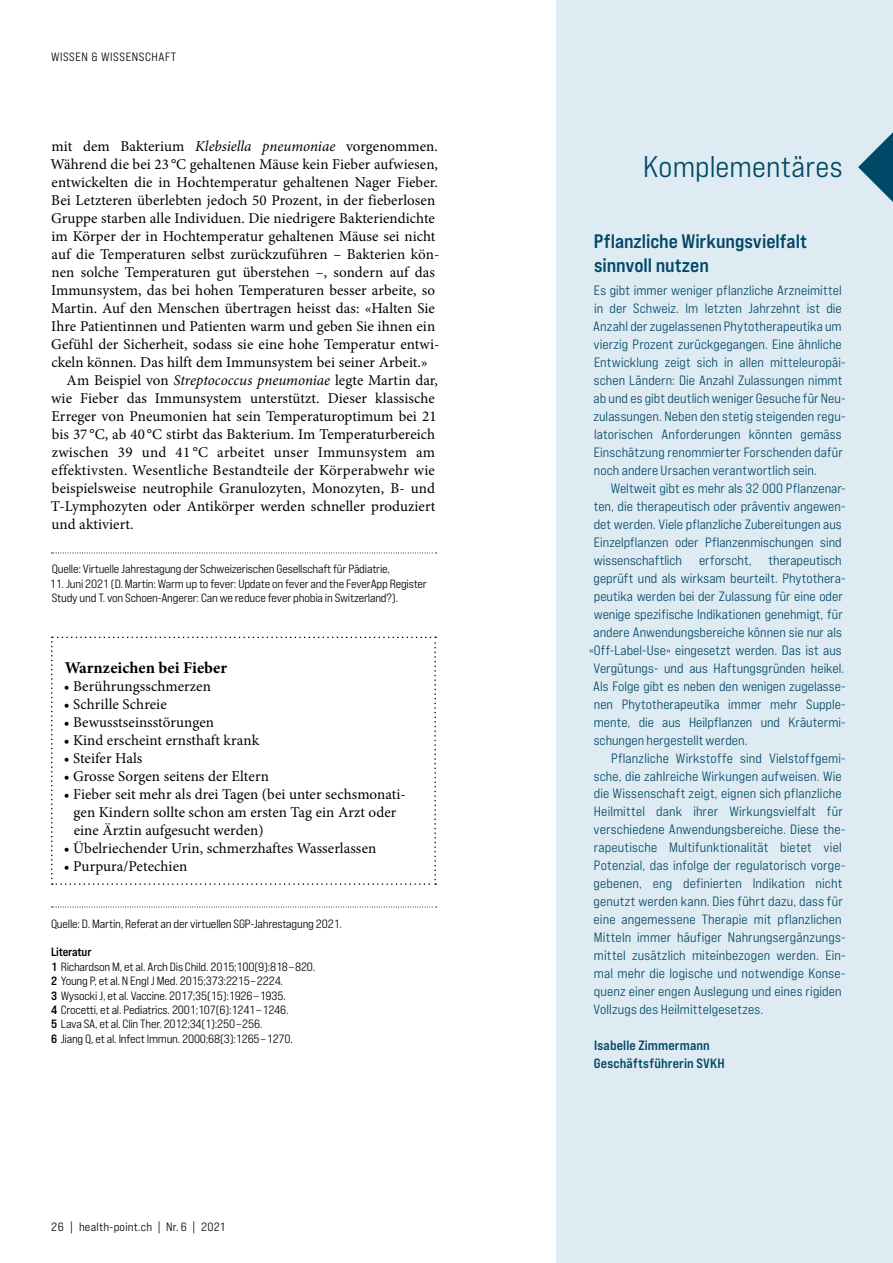
<style>
.page{position:relative;width:893px;height:1263px;background:#fff}
.page>*{position:absolute;margin:0;border:0;box-sizing:border-box;transform-origin:0 0}
.t1{font:30px "Bebas Neue Pro Exp Md";letter-spacing:.005em;color:#004867}
.t2{font:19.5px/23.4px "Bebas Neue Pro Exp Bd";letter-spacing:-.005em;color:#004867}
.t3{font:700 16.5px "Minion Pro";color:#000}
.t4{font:15px/18px "Minion Pro";letter-spacing:.005em;color:#000}
.t5{font:13.5px/18px "Bebas Neue Pro Exp Md";letter-spacing:.005em;color:#004867}
.t6{font:13.5px/18px "Bebas Neue Pro Exp Bd";letter-spacing:.015em;color:#004867}
.t7{font:12px/14.4px "Bebas Neue Pro Exp Md";letter-spacing:-.015em;color:#000}
.t8{font:12px "Bebas Neue Pro Exp Md";letter-spacing:.02em;color:#000}
.t9{font:12px "Bebas Neue Pro Exp Md";letter-spacing:.05em;color:#000}
.t10{font:12px "Bebas Neue Pro Exp Bd";letter-spacing:-.015em;color:#000}
.s1{font-style:italic}
.s2{font-family:"Bebas Neue Pro Exp Bd"}
</style>
<div class="page">
<div style="left:556px;top:0;width:337px;height:1263px;background:#dfebf2"></div>
<svg style="left:858px;top:132px;width:35px;height:70px"></svg>
<svg style="left:51px;top:553px;width:385px;height:1px"></svg>
<svg style="left:51px;top:637px;width:385px;height:248px"></svg>
<svg style="left:51px;top:907px;width:385px;height:1px"></svg>
<p class="t9" style="left:51px;top:49px;width:127px">WISSEN &amp; WISSENSCHAFT</p>
<p class="t4" style="left:52px;top:137px;width:388px">mit dem Bakterium <span class="s1">Klebsiella pneumoniae</span> vorgenommen.</p>
<p class="t4" style="left:51px;top:155px;width:389px">Während die bei 23 °C gehaltenen Mäuse kein Fieber aufwiesen,</p>
<p class="t4" style="left:52px;top:173px;width:388px">entwickelten die in Hochtemperatur gehaltenen Nager Fieber.</p>
<p class="t4" style="left:51px;top:191px;width:386px">Bei Letzteren überlebten jedoch 50 Prozent, in der fieberlosen</p>
<p class="t4" style="left:51px;top:209px;width:385px">Gruppe starben alle Individuen. Die niedrigere Bakteriendichte</p>
<p class="t4" style="left:52px;top:227px;width:385px">im Körper der in Hochtemperatur gehaltenen Mäuse sei nicht</p>
<p class="t4" style="left:52px;top:245px;width:389px">auf die Temperaturen selbst zurückzuführen – Bakterien kön-</p>
<p class="t4" style="left:52px;top:263px;width:385px">nen solche Temperaturen gut überstehen –, sondern auf das</p>
<p class="t4" style="left:51px;top:281px;width:385px">Immunsystem, das bei hohen Temperaturen besser arbeite, so</p>
<p class="t4" style="left:51px;top:299px;width:385px">Martin. Auf den Menschen übertragen heisst das: «Halten Sie</p>
<p class="t4" style="left:51px;top:317px;width:385px">Ihre Patientinnen und Patienten warm und geben Sie ihnen ein</p>
<p class="t4" style="left:51px;top:335px;width:390px">Gefühl der Sicherheit, sodass sie eine hohe Temperatur entwi-</p>
<p class="t4" style="left:51px;top:353px;width:378px">ckeln können. Das hilft dem Immunsystem bei seiner Arbeit.»</p>
<p class="t4" style="left:67px;top:371px;width:373px">Am Beispiel von <span class="s1">Streptococcus pneumoniae</span> legte Martin dar,</p>
<p class="t4" style="left:51px;top:389px;width:385px">wie Fieber das Immunsystem unterstützt. Dieser klassische</p>
<p class="t4" style="left:51px;top:407px;width:387px">Erreger von Pneumonien hat sein Temperaturoptimum bei 21</p>
<p class="t4" style="left:52px;top:425px;width:385px">bis 37 °C, ab 40 °C stirbt das Bakterium. Im Temperaturbereich</p>
<p class="t4" style="left:52px;top:443px;width:385px">zwischen 39 und 41 °C arbeitet unser Immunsystem am</p>
<p class="t4" style="left:52px;top:461px;width:385px">effektivsten. Wesentliche Bestandteile der Körperabwehr wie</p>
<p class="t4" style="left:52px;top:479px;width:385px">beispielsweise neutrophile Granulozyten, Monozyten, B- und</p>
<p class="t4" style="left:51px;top:497px;width:386px">T-Lymphozyten oder Antikörper werden schneller produziert</p>
<p class="t4" style="left:52px;top:515px;width:83px">und aktiviert.</p>
<p class="t7" style="left:52px;top:562px;width:340px">Quelle: Virtuelle Jahrestagung der Schweizerischen Gesellschaft für Pädiatrie,</p>
<p class="t7" style="left:50px;top:576px;width:379px">11. Juni 2021 (D. Martin: Warm up to fever: Update on fever and the FeverApp Register<br>Study und T. von Schoen-Angerer: Can we reduce fever phobia in Switzerland?).</p>
<p class="t3" style="left:65px;top:656px;width:164px">Warnzeichen bei Fieber</p>
<p class="t4" style="left:64px;top:677px;width:149px">• Berührungsschmerzen</p>
<p class="t4" style="left:64px;top:695px;width:105px">• Schrille Schreie</p>
<p class="t4" style="left:64px;top:713px;width:152px">• Bewusstseinsstörungen</p>
<p class="t4" style="left:64px;top:731px;width:197px">• Kind erscheint ernsthaft krank</p>
<p class="t4" style="left:64px;top:749px;width:80px">• Steifer Hals</p>
<p class="t4" style="left:64px;top:767px;width:207px">• Grosse Sorgen seitens der Eltern</p>
<p class="t4" style="left:74px;top:785px;width:334px;text-indent:-10px">• Fieber seit mehr als drei Tagen (bei unter sechsmonati&shy;gen Kindern sollte schon am ersten Tag ein Arzt oder eine Ärztin aufgesucht werden)</p>
<p class="t4" style="left:64px;top:839px;width:314px">• Übelriechender Urin, schmerzhaftes Wasserlassen</p>
<p class="t4" style="left:64px;top:857px;width:125px">• Purpura/Petechien</p>
<p class="t7" style="left:51px;top:916px;width:293px">Quelle: D. Martin, Referat an der virtuellen SGP-Jahrestagung 2021.</p>
<p class="t10" style="left:51px;top:945px;width:42px">Literatur</p>
<p class="t7" style="left:51px;top:959px;width:266px"><span class="s2">1</span> Richardson M, et al. Arch Dis Child. 2015;100(9):818–820.<br><span class="s2">2</span> Young P, et al. N Engl J Med. 2015;373:2215–2224.<br><span class="s2">3</span> Wysocki J, et al. Vaccine. 2017;35(15):1926–1935.<br><span class="s2">4</span> Crocetti, et al. Pediatrics. 2001;107(6):1241–1246.<br><span class="s2">5</span> Lava SA, et al. Clin Ther. 2012;34(1):250–256.<br><span class="s2">6</span> Jiang Q, et al. Infect Immun. 2000;68(3):1265–1270.</p>
<p class="t8" style="left:51px;top:1219px;width:176px">26 | health-point.ch | Nr. 6 | 2021</p>
<h1 class="t1" style="left:643px;top:148px;width:201px">Komplementäres</h1>
<h2 class="t2" style="left:594px;top:229px;width:215px">Pflanzliche Wirkungsvielfalt sinnvoll nutzen</h2>
<p class="t5" style="left:593px;top:281px;width:254px">Es gibt immer weniger pflanzliche Arzneimittel in der Schweiz. Im letzten Jahrzehnt ist die Anzahl der zugelassenen Phytotherapeutika um vierzig Prozent zurückgegangen. Eine ähnliche Entwicklung zeigt sich in allen mitteleuropäi&shy;schen Ländern: Die Anzahl Zulassungen nimmt ab und es gibt deutlich weniger Gesuche für Neu&shy;zulassungen. Neben den stetig steigenden regu&shy;latorischen Anforderungen könnten gemäss Einschätzung renommierter Forschenden dafür noch andere Ursachen verantwortlich sein.</p>
<p class="t5" style="left:594px;top:479px;width:253px;text-indent:17px">Weltweit gibt es mehr als 32 000 Pflanzenar&shy;ten, die therapeutisch oder präventiv angewen&shy;det werden. Viele pflanzliche Zubereitungen aus Einzelpflanzen oder Pflanzenmischungen sind wissenschaftlich</p>
<p class="t5" style="left:699px;top:551px;width:54px">erforscht,</p>
<p class="t5" style="left:768px;top:551px;width:75px">therapeutisch</p>
<p class="t5" style="left:594px;top:569px;width:254px">geprüft und als wirksam beurteilt. Phytothera-</p>
<p class="t5" style="left:594px;top:587px;width:250px">peutika werden bei der Zulassung für eine oder</p>
<p class="t5" style="left:594px;top:604px;width:251px">wenige spezifische Indikationen genehmigt, für</p>
<p class="t5" style="left:594px;top:622px;width:250px">andere Anwendungsbereiche können sie nur als</p>
<p class="t5" style="left:589px;top:640px;width:254px">«Off-Label-Use» eingesetzt werden. Das ist aus</p>
<p class="t5" style="left:593px;top:658px;width:252px">Vergütungs- und aus Haftungsgründen heikel.</p>
<p class="t5" style="left:593px;top:676px;width:254px">Als Folge gibt es neben den wenigen zugelasse-</p>
<p class="t5" style="left:594px;top:694px;width:253px">nen Phytotherapeutika immer mehr Supple-</p>
<p class="t5" style="left:594px;top:712px;width:253px">mente, die aus Heilpflanzen und Kräutermi-</p>
<p class="t5" style="left:594px;top:730px;width:155px">schungen hergestellt werden.</p>
<p class="t5" style="left:611px;top:748px;width:236px">Pflanzliche Wirkstoffe sind Vielstoffgemi-</p>
<p class="t5" style="left:594px;top:766px;width:250px">sche, die zahlreiche Wirkungen aufweisen. Wie</p>
<p class="t5" style="left:594px;top:784px;width:250px">die Wissenschaft zeigt, eignen sich pflanzliche</p>
<p class="t5" style="left:594px;top:802px;width:250px">Heilmittel dank ihrer Wirkungsvielfalt für</p>
<p class="t5" style="left:593px;top:820px;width:254px">verschiedene Anwendungsbereiche. Diese the-</p>
<p class="t5" style="left:594px;top:838px;width:249px">rapeutische Multifunktionalität bietet viel</p>
<p class="t5" style="left:594px;top:856px;width:253px">Potenzial, das infolge der regulatorisch vorge-</p>
<p class="t5" style="left:594px;top:874px;width:250px">gebenen, eng definierten Indikation nicht</p>
<p class="t5" style="left:594px;top:892px;width:251px">genutzt werden kann. Dies führt dazu, dass für</p>
<p class="t5" style="left:594px;top:910px;width:250px">eine angemessene Therapie mit pflanzlichen</p>
<p class="t5" style="left:594px;top:928px;width:253px">Mitteln immer häufiger Nahrungsergänzungs-</p>
<p class="t5" style="left:594px;top:946px;width:253px">mittel zusätzlich miteinbezogen werden. Ein-</p>
<p class="t5" style="left:594px;top:964px;width:253px">mal mehr die logische und notwendige Konse-</p>
<p class="t5" style="left:594px;top:982px;width:249px">quenz einer engen Auslegung und eines rigiden</p>
<p class="t5" style="left:593px;top:1000px;width:171px">Vollzugs des Heilmittelgesetzes.</p>
<p class="t6" style="left:594px;top:1036px;width:132px">Isabelle Zimmermann<br>Geschäftsführerin SVKH</p>
</div>
